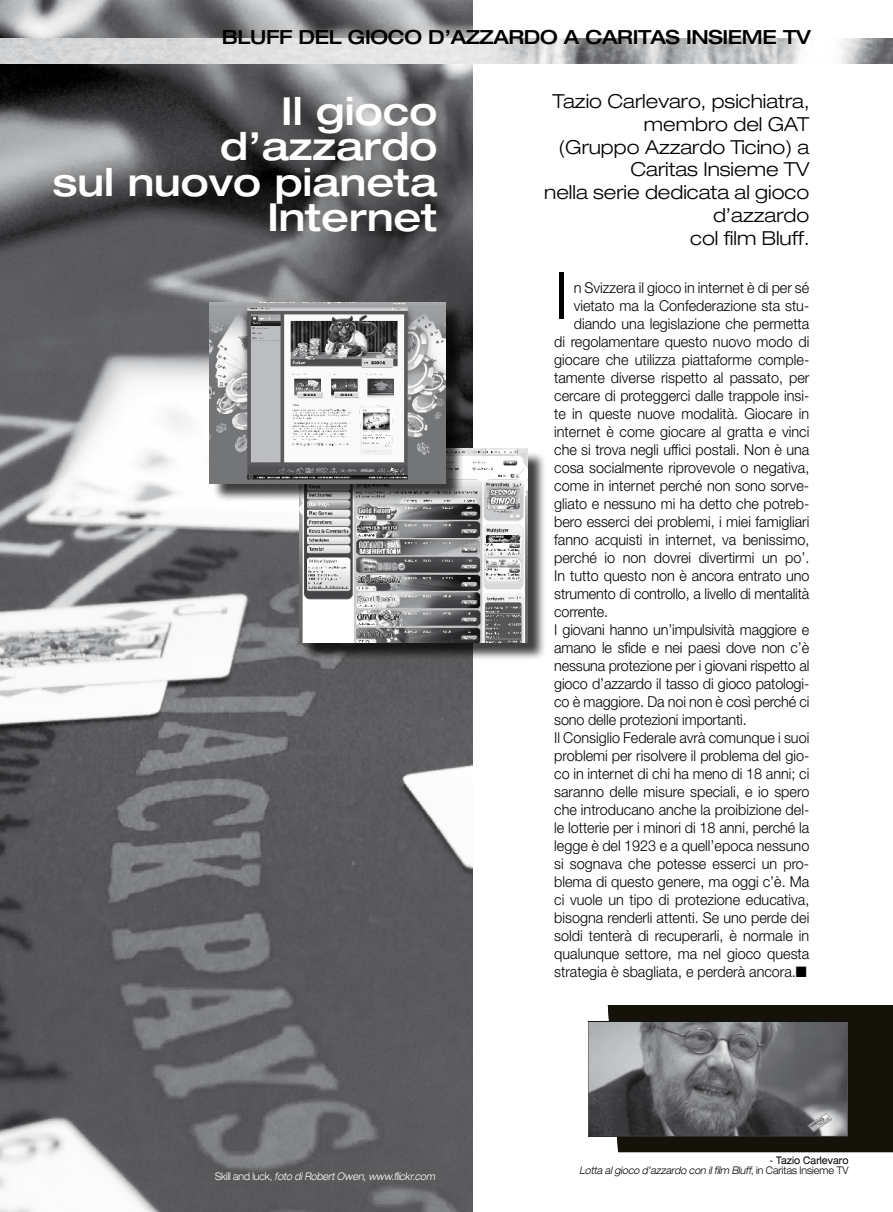
<style>
.page{position:relative;width:893px;height:1212px;background:#fff}
.page>*{position:absolute;margin:0;border:0;box-sizing:border-box;transform-origin:0 0}
.t1{font:300 65.4px "Helvetica Neue LT Std";color:#000;scale:.96 1}
.t2{font:500 expanded 38.7px/35.5px "Helvetica Neue LT Std";color:#fff;text-align:right}
.t3{font:500 expanded 19.5px "Helvetica Neue LT Std";letter-spacing:-.02em;color:#000}
.t4{font:300 expanded 19.35px/22.6px "Helvetica Neue LT Std";color:#000;text-align:right}
.t5{font:300 15px "Helvetica Neue LT Std";color:#000;scale:.96 1}
.t6{font:italic 300 expanded 10.5px/10.5px "Helvetica Neue LT Std";color:#000;text-align:right;scale:.85 1}
.t7{font:italic 300 expanded 10.5px "Helvetica Neue LT Std";letter-spacing:-.01em;color:#fff;scale:.85 1}
.s1{font-style:normal}
.s2{font-weight:400;font-style:normal}
</style>
<div class="page">
<div style="left:608px;top:1005px;width:285px;height:147px;background:#15120a"></div>
<img style="left:0;top:0;width:472px;height:1212px">
<img style="left:588px;top:1021px;width:259px;height:115px">
<img style="left:0;top:39px;width:893px;height:25px">
<div style="left:302px;top:451px;width:244px;height:210px;background:#000;opacity:.75"></div>
<img style="left:300px;top:449px;width:227px;height:193px">
<div style="left:212px;top:304px;width:252px;height:198px;background:#000;opacity:.75"></div>
<img style="left:210px;top:302px;width:236px;height:182px">
<h3 class="t3" style="left:222px;top:25px;width:577px">bluff del gioco d’azzardo a Caritas insiEme tv</h3>
<h2 class="t2" style="left:53px;top:92px;width:386px">Il gioco<br>d’azzardo<br>sul nuovo pianeta<br>Internet</h2>
<p class="t4" style="left:544px;top:90px;width:267px">Tazio Carlevaro, psichiatra, membro del GAT<br>(Gruppo Azzardo Ticino) a<br>Caritas Insieme TV<br>nella serie dedicata al gioco d’azzardo<br>col film Bluff.</p>
<p class="t7" style="left:215px;top:1170px;width:260px"><span class="s1">Skill and luck</span>, foto di Robert Owen, www.flickr.com</p>
<h1 class="t1" style="left:554px;top:255px;width:16px">I</h1>
<p class="t5" style="left:574px;top:279px;width:247px">n Svizzera il gioco in internet è di per sé</p>
<p class="t5" style="left:574px;top:297px;width:247px">vietato ma la Confederazione sta stu-</p>
<p class="t5" style="left:574px;top:315px;width:247px">diando una legislazione che permetta</p>
<p class="t5" style="left:554px;top:333px;width:267px">di regolamentare questo nuovo modo di</p>
<p class="t5" style="left:554px;top:351px;width:267px">giocare che utilizza piattaforme comple-</p>
<p class="t5" style="left:554px;top:369px;width:267px">tamente diverse rispetto al passato, per</p>
<p class="t5" style="left:554px;top:387px;width:267px">cercare di proteggerci dalle trappole insi-</p>
<p class="t5" style="left:554px;top:405px;width:267px">te in queste nuove modalità. Giocare in</p>
<p class="t5" style="left:554px;top:423px;width:267px">internet è come giocare al gratta e vinci</p>
<p class="t5" style="left:554px;top:441px;width:267px">che si trova negli uffici postali. Non è una</p>
<p class="t5" style="left:554px;top:459px;width:267px">cosa socialmente riprovevole o negativa,</p>
<p class="t5" style="left:554px;top:477px;width:267px">come in internet perché non sono sorve-</p>
<p class="t5" style="left:554px;top:495px;width:267px">gliato e nessuno mi ha detto che potreb-</p>
<p class="t5" style="left:554px;top:513px;width:267px">bero esserci dei problemi, i miei famigliari</p>
<p class="t5" style="left:554px;top:531px;width:267px">fanno acquisti in internet, va benissimo,</p>
<p class="t5" style="left:554px;top:549px;width:267px">perché io non dovrei divertirmi un po’.</p>
<p class="t5" style="left:554px;top:567px;width:267px">In tutto questo non è ancora entrato uno</p>
<p class="t5" style="left:554px;top:585px;width:267px">strumento di controllo, a livello di mentalità</p>
<p class="t5" style="left:554px;top:603px;width:58px">corrente.</p>
<p class="t5" style="left:554px;top:621px;width:267px">I giovani hanno un’impulsività maggiore e</p>
<p class="t5" style="left:554px;top:639px;width:267px">amano le sfide e nei paesi dove non c’è</p>
<p class="t5" style="left:554px;top:657px;width:267px">nessuna protezione per i giovani rispetto al</p>
<p class="t5" style="left:554px;top:675px;width:267px">gioco d’azzardo il tasso di gioco patologi-</p>
<p class="t5" style="left:554px;top:693px;width:267px">co è maggiore. Da noi non è così perché ci</p>
<p class="t5" style="left:554px;top:711px;width:202px">sono delle protezioni importanti.</p>
<p class="t5" style="left:554px;top:729px;width:267px">Il Consiglio Federale avrà comunque i suoi</p>
<p class="t5" style="left:554px;top:747px;width:267px">problemi per risolvere il problema del gio-</p>
<p class="t5" style="left:554px;top:765px;width:267px">co in internet di chi ha meno di 18 anni; ci</p>
<p class="t5" style="left:554px;top:783px;width:267px">saranno delle misure speciali, e io spero</p>
<p class="t5" style="left:554px;top:801px;width:267px">che introducano anche la proibizione del-</p>
<p class="t5" style="left:554px;top:819px;width:267px">le lotterie per i minori di 18 anni, perché la</p>
<p class="t5" style="left:554px;top:837px;width:267px">legge è del 1923 e a quell’epoca nessuno</p>
<p class="t5" style="left:554px;top:855px;width:267px">si sognava che potesse esserci un pro-</p>
<p class="t5" style="left:554px;top:873px;width:267px">blema di questo genere, ma oggi c’è. Ma</p>
<p class="t5" style="left:554px;top:891px;width:267px">ci vuole un tipo di protezione educativa,</p>
<p class="t5" style="left:554px;top:909px;width:267px">bisogna renderli attenti. Se uno perde dei</p>
<p class="t5" style="left:554px;top:927px;width:267px">soldi tenterà di recuperarli, è normale in</p>
<p class="t5" style="left:554px;top:945px;width:267px">qualunque settore, ma nel gioco questa</p>
<p class="t5" style="left:554px;top:963px;width:265px">strategia è sbagliata, e perderà ancora.■</p>
<p class="t6" style="left:579px;top:1155px;width:318px"><span class="s1">-</span> <span class="s2">Tazio Carlevaro<br></span>Lotta al gioco d’azzardo con il film Bluff<span class="s1">, in Caritas Insieme TV</span></p>
</div>
